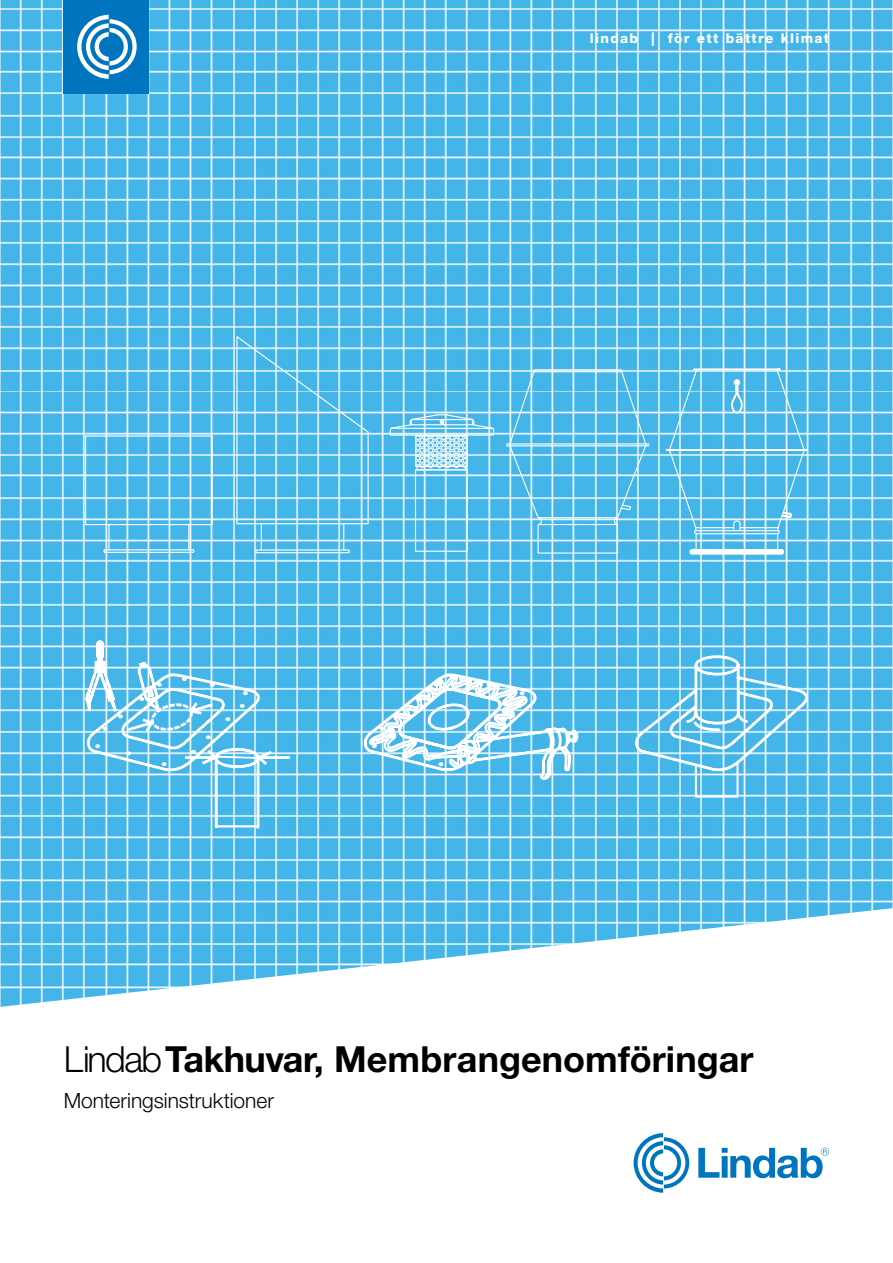
<style>
.page{position:relative;width:893px;height:1263px;background:#fff}
.page>*{position:absolute;margin:0;border:0;box-sizing:border-box;transform-origin:0 0}
.t1{font:700 36px "Helvetica Neue LT Pro";color:#000}
.t2{font:300 21px "Helvetica Neue LT Pro";color:#000}
.t3{font:800 13.5px "Helvetica Neue LT Pro";letter-spacing:.1em;color:#fff}
.s1{font-weight:300}
</style>
<div class="page">
<img style="left:0;top:0;width:893px;height:906px">
<svg style="left:0;top:906px;width:893px;height:273px"></svg>
<svg style="left:85px;top:336px;width:383px;height:218px;background:#5fbfeb"></svg>
<svg style="left:389px;top:369px;width:262px;height:185px;background:#66c2ec"></svg>
<svg style="left:665px;top:368px;width:143px;height:187px;background:#67c3ec"></svg>
<svg style="left:634px;top:644px;width:174px;height:184px;background:#6ac4ed"></svg>
<svg style="left:126px;top:587px;width:411px;height:53px;background:#5abdeb"></svg>
<svg style="left:261px;top:640px;width:318px;height:188px;background:#6ec6ed"></svg>
<svg style="left:85px;top:640px;width:176px;height:188px;background:#69c4ed"></svg>
<svg style="left:698px;top:1147px;width:131px;height:31px"></svg>
<svg style="left:634px;top:1133px;width:55px;height:60px"></svg>
<div style="left:64px;top:0;width:85px;height:94px;background:#0075bf"></div>
<svg style="left:77px;top:15px;width:60px;height:64px"></svg>
<p class="t3" style="left:590px;top:30px;width:241px">lindab | för ett bättre klimat</p>
<p class="t1" style="left:64px;top:1036px;width:691px"><span class="s1">Lindab</span>Takhuvar, Membrangenomföringar</p>
<p class="t2" style="left:64px;top:1087px;width:212px">Monteringsinstruktioner</p>
</div>
